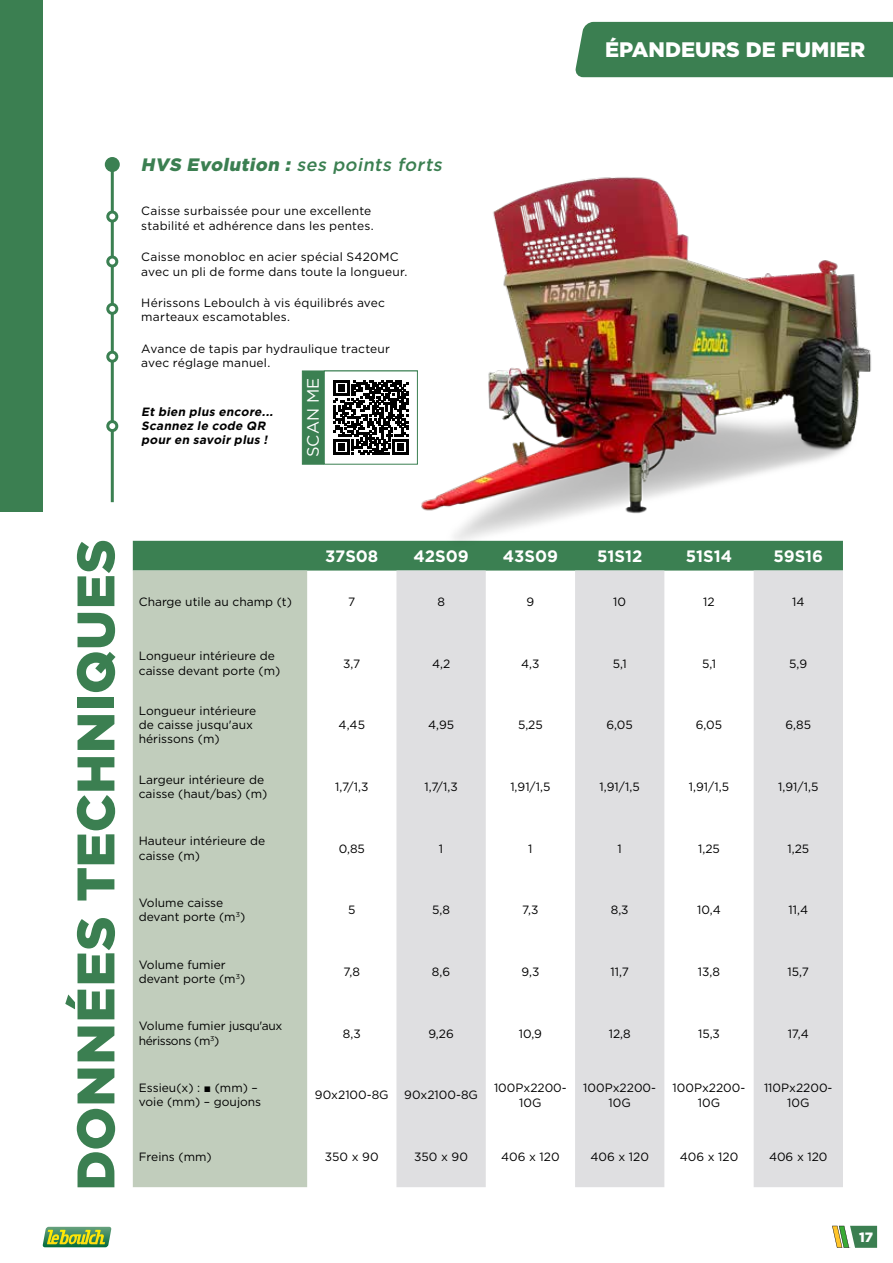
<style>
.page{position:relative;width:893px;height:1263px;background:#fff}
.page>*{position:absolute;margin:0;border:0;box-sizing:border-box;transform-origin:0 0}
.t1{font:900 52.8px "Gotham";letter-spacing:.01em;color:#3b7f51}
.t2{font:900 21px "Gotham";color:#fff}
.t3{font:italic 500 18px "Gotham";color:#3b7f51}
.t4{font:700 16.5px "Gotham";color:#fff}
.t5{font:16.5px "Gotham";letter-spacing:.01em;color:#fff}
.t6{font:900 13.5px "Gotham";color:#fff}
.t7{font:12px/14.4px "Gotham";color:#000}
.t8{font:italic 700 12px/14.4px "Gotham";color:#000}
.t9{font:12px/14.4px "Gotham";letter-spacing:-.03em;color:#000}
.s1{font-weight:900}
.s2{font-family:"Arial"}
</style>
<div class="page">
<div style="left:0;top:0;width:43px;height:511px;background:#3b7f51"></div>
<hr style="left:111px;top:164px;width:3px;height:338px;background:#3b8052">
<div style="left:105px;top:157px;width:15px;height:15px;background:#3b8052;border-radius:50%"></div>
<div style="left:575px;top:22px;width:318px;height:55px;background:#3b7f51"></div>
<svg style="left:43px;top:1227px;width:69px;height:20px"></svg>
<svg style="left:832px;top:1226px;width:45px;height:22px"></svg>
<div style="left:108px;top:212px;width:9px;height:9px;background:#fff;border-radius:50%"></div>
<div style="left:106px;top:211px;width:12px;height:12px;border:3px solid #3b8052;border-radius:50%"></div>
<div style="left:108px;top:257px;width:9px;height:9px;background:#fff;border-radius:50%"></div>
<div style="left:106px;top:255px;width:12px;height:12px;border:3px solid #3b8052;border-radius:50%"></div>
<div style="left:108px;top:304px;width:9px;height:9px;background:#fff;border-radius:50%"></div>
<div style="left:106px;top:303px;width:12px;height:12px;border:3px solid #3b8052;border-radius:50%"></div>
<div style="left:108px;top:352px;width:9px;height:9px;background:#fff;border-radius:50%"></div>
<div style="left:106px;top:351px;width:12px;height:12px;border:3px solid #3b8052;border-radius:50%"></div>
<div style="left:108px;top:422px;width:9px;height:9px;background:#fff;border-radius:50%"></div>
<div style="left:106px;top:420px;width:12px;height:12px;border:3px solid #3b8052;border-radius:50%"></div>
<div style="left:302px;top:371px;width:116px;height:94px;background:#3b8052"></div>
<div style="left:133px;top:541px;width:191px;height:29px;background:#3b8052"></div>
<div style="left:133px;top:570px;width:174px;height:617px;background:#c1cdbc"></div>
<svg style="left:396px;top:595px;width:447px;height:592px;fill:#dfdfe1"></svg>
<img style="left:324px;top:177px;width:548px;height:418px">
<h2 class="t2" style="left:605px;top:38px;width:262px">ÉPANDEURS DE FUMIER</h2>
<h3 class="t3" style="left:141px;top:154px;width:306px"><span class="s1">HVS Evolution :</span> ses points forts</h3>
<p class="t7" style="left:141px;top:204px;width:234px">Caisse surbaissée pour une excellente stabilité et adhérence dans les pentes.</p>
<p class="t7" style="left:141px;top:250px;width:268px">Caisse monobloc en acier spécial S420MC avec un pli de forme dans toute la longueur.</p>
<p class="t7" style="left:141px;top:295px;width:245px">Hérissons Leboulch à vis équilibrés avec marteaux escamotables.</p>
<p class="t7" style="left:141px;top:341px;width:250px">Avance de tapis par hydraulique tracteur avec réglage manuel.</p>
<p class="t8" style="left:141px;top:404px;width:136px">Et bien plus encore...<br>Scannez le code QR pour en savoir plus !</p>
<h3 class="t5" style="left:304px;top:457px;width:81px;rotate:-90deg">SCAN ME</h3>
<h1 class="t1" style="left:65px;top:1190px;width:653px;rotate:-90deg">DONNÉES TECHNIQUES</h1>
<h3 class="t4" style="left:325px;top:546px;width:55px">37S08</h3>
<h3 class="t4" style="left:414px;top:546px;width:57px">42S09</h3>
<h3 class="t4" style="left:503px;top:546px;width:57px">43S09</h3>
<h3 class="t4" style="left:597px;top:546px;width:47px">51S12</h3>
<h3 class="t4" style="left:686px;top:546px;width:48px">51S14</h3>
<h3 class="t4" style="left:773px;top:546px;width:51px">59S16</h3>
<p class="t7" style="left:139px;top:594px;width:155px">Charge utile au champ (t)</p>
<p class="t7" style="left:348px;top:594px;width:9px">7</p>
<p class="t7" style="left:437px;top:594px;width:9px">8</p>
<p class="t7" style="left:526px;top:594px;width:9px">9</p>
<p class="t7" style="left:613px;top:594px;width:14px">10</p>
<p class="t7" style="left:703px;top:594px;width:13px">12</p>
<p class="t7" style="left:792px;top:594px;width:14px">14</p>
<p class="t7" style="left:139px;top:648px;width:143px">Longueur intérieure de caisse devant porte (m)</p>
<p class="t7" style="left:343px;top:656px;width:19px">3,7</p>
<p class="t7" style="left:432px;top:656px;width:20px">4,2</p>
<p class="t7" style="left:521px;top:656px;width:20px">4,3</p>
<p class="t7" style="left:613px;top:656px;width:15px">5,1</p>
<p class="t7" style="left:702px;top:656px;width:15px">5,1</p>
<p class="t7" style="left:789px;top:656px;width:20px">5,9</p>
<p class="t7" style="left:139px;top:703px;width:119px">Longueur intérieure de caisse jusqu'aux hérissons (m)</p>
<p class="t7" style="left:339px;top:718px;width:28px">4,45</p>
<p class="t7" style="left:428px;top:718px;width:28px">4,95</p>
<p class="t7" style="left:518px;top:718px;width:26px">5,25</p>
<p class="t7" style="left:606px;top:718px;width:28px">6,05</p>
<p class="t7" style="left:696px;top:718px;width:28px">6,05</p>
<p class="t7" style="left:785px;top:718px;width:27px">6,85</p>
<p class="t7" style="left:139px;top:772px;width:130px">Largeur intérieure de caisse (haut/bas) (m)</p>
<p class="t7" style="left:335px;top:779px;width:35px">1,7/1,3</p>
<p class="t7" style="left:424px;top:779px;width:35px">1,7/1,3</p>
<p class="t7" style="left:510px;top:779px;width:42px">1,91/1,5</p>
<p class="t7" style="left:600px;top:779px;width:42px">1,91/1,5</p>
<p class="t7" style="left:689px;top:779px;width:42px">1,91/1,5</p>
<p class="t7" style="left:778px;top:779px;width:42px">1,91/1,5</p>
<p class="t7" style="left:139px;top:833px;width:128px">Hauteur intérieure de caisse (m)</p>
<p class="t7" style="left:339px;top:841px;width:28px">0,85</p>
<p class="t7" style="left:439px;top:841px;width:6px">1</p>
<p class="t7" style="left:528px;top:841px;width:6px">1</p>
<p class="t7" style="left:618px;top:841px;width:6px">1</p>
<p class="t7" style="left:698px;top:841px;width:23px">1,25</p>
<p class="t7" style="left:787px;top:841px;width:23px">1,25</p>
<p class="t7" style="left:139px;top:895px;width:108px">Volume caisse devant porte (m<sup>3</sup>)</p>
<p class="t7" style="left:348px;top:903px;width:9px">5</p>
<p class="t7" style="left:432px;top:903px;width:19px">5,8</p>
<p class="t7" style="left:522px;top:903px;width:18px">7,3</p>
<p class="t7" style="left:611px;top:903px;width:19px">8,3</p>
<p class="t7" style="left:697px;top:903px;width:25px">10,4</p>
<p class="t7" style="left:788px;top:903px;width:21px">11,4</p>
<p class="t7" style="left:139px;top:957px;width:108px">Volume fumier devant porte (m<sup>3</sup>)</p>
<p class="t7" style="left:344px;top:964px;width:18px">7,8</p>
<p class="t7" style="left:432px;top:964px;width:20px">8,6</p>
<p class="t7" style="left:521px;top:964px;width:19px">9,3</p>
<p class="t7" style="left:610px;top:964px;width:20px">11,7</p>
<p class="t7" style="left:698px;top:964px;width:24px">13,8</p>
<p class="t7" style="left:787px;top:964px;width:23px">15,7</p>
<p class="t9" style="left:139px;top:1018px;width:145px">Volume fumier jusqu'aux hérissons (m<sup>3</sup>)</p>
<p class="t7" style="left:343px;top:1026px;width:19px">8,3</p>
<p class="t7" style="left:428px;top:1026px;width:27px">9,26</p>
<p class="t7" style="left:519px;top:1026px;width:25px">10,9</p>
<p class="t7" style="left:609px;top:1026px;width:23px">12,8</p>
<p class="t7" style="left:698px;top:1026px;width:23px">15,3</p>
<p class="t7" style="left:788px;top:1026px;width:23px">17,4</p>
<p class="t7" style="left:139px;top:1080px;width:124px">Essieu(x) : <span class="s2">■</span> (mm) – voie (mm) – goujons</p>
<p class="t7" style="left:315px;top:1088px;width:75px">90x2100-8G</p>
<p class="t7" style="left:404px;top:1088px;width:75px">90x2100-8G</p>
<p class="t7" style="left:494px;top:1080px;width:74px;text-align:center">100Px2200-<br>10G</p>
<p class="t7" style="left:583px;top:1080px;width:74px;text-align:center">100Px2200-<br>10G</p>
<p class="t7" style="left:673px;top:1080px;width:74px;text-align:center">100Px2200-<br>10G</p>
<p class="t7" style="left:764px;top:1080px;width:70px;text-align:center">110Px2200-<br>10G</p>
<p class="t7" style="left:139px;top:1149px;width:74px">Freins (mm)</p>
<p class="t7" style="left:325px;top:1149px;width:55px">350 x 90</p>
<p class="t7" style="left:414px;top:1149px;width:55px">350 x 90</p>
<p class="t7" style="left:501px;top:1149px;width:60px">406 x 120</p>
<p class="t7" style="left:590px;top:1149px;width:60px">406 x 120</p>
<p class="t7" style="left:680px;top:1149px;width:60px">406 x 120</p>
<p class="t7" style="left:769px;top:1149px;width:60px">406 x 120</p>
<p class="t6" style="left:859px;top:1229px;width:15px">17</p>
</div>
